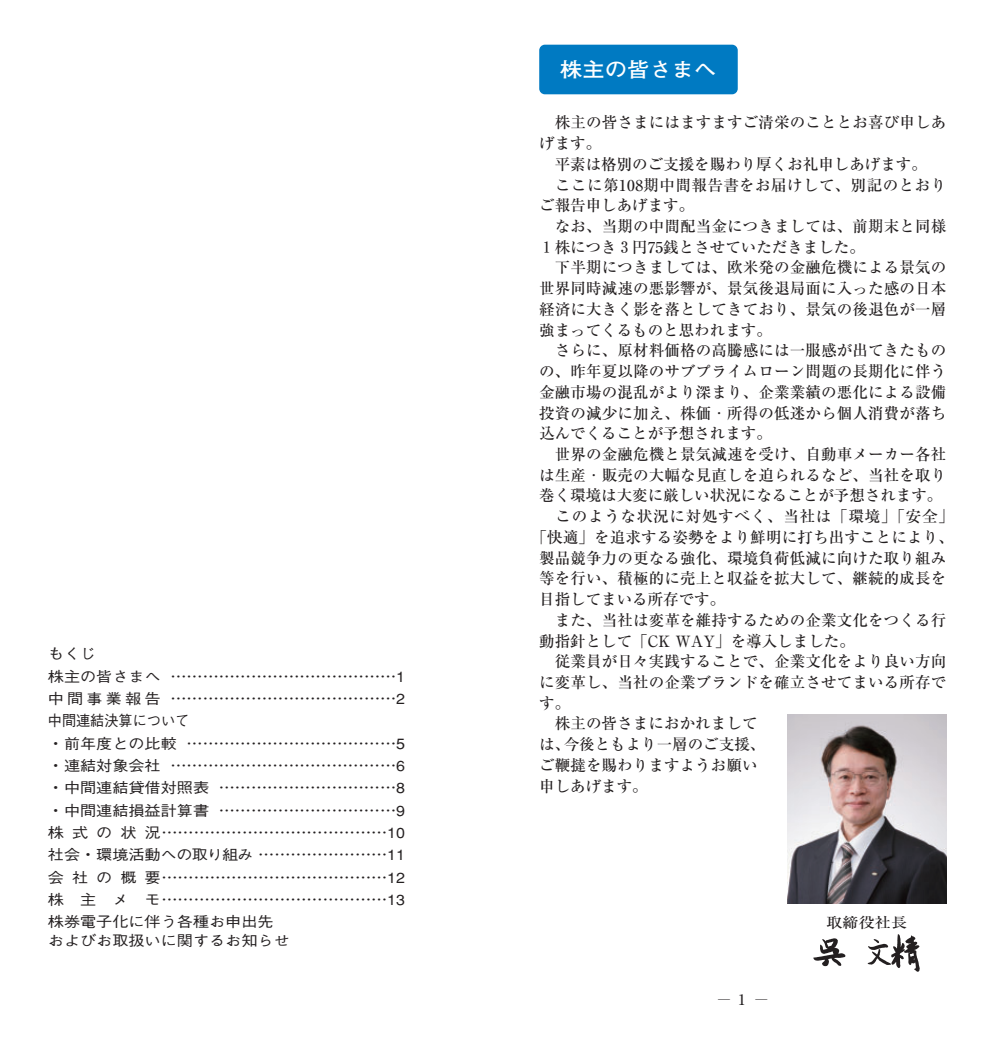
<style>
.page{position:relative;width:991px;height:1042px;background:#fff}
.page>*{position:absolute;margin:0;border:0;box-sizing:border-box;transform-origin:0 0}
.t1{font:700 20.12px "Futo Go B101";color:#fff;scale:1.11 1}
.t2{font:500 15.58px/20.7px "Ryumin";letter-spacing:.01em;color:#231f20}
.t3{font:500 15.58px "Ryumin";letter-spacing:.03em;color:#231f20}
.t4{font:500 15.58px "Ryumin";letter-spacing:.05em;color:#231f20}
.t5{font:500 14.88px "Gothic BBB";color:#231f20;scale:.95 1}
.t6{font:500 14.88px "Ryumin";color:#231f20;scale:.8 1}
.t7{font:500 14.53px/22.4px "Gothic BBB";color:#231f20;scale:1.11 1}
.t8{font:500 14.53px "Ryumin";color:#231f20;scale:1.11 1}
</style>
<div class="page">
<div style="left:539px;top:45px;width:198px;height:49px;background:#007ac2;border-radius:6px"></div>
<img style="left:787px;top:714px;width:159px;height:189px">
<svg style="left:813px;top:934px;width:106px;height:37px"></svg>
<p class="t7" style="left:48px;top:644px;width:323px">もくじ<br>株主の皆さまへ ……………………………………1中間事業報告 ……………………………………2</p>
<p class="t5" style="left:48px;top:714px;width:150px">中間連結決算について</p>
<p class="t7" style="left:48px;top:733px;width:323px;text-align:justify">・前年度との比較 …………………………………5・連結対象会社 ……………………………………6・中間連結貸借対照表 ……………………………8・中間連結損益計算書 ……………………………9株式の状況……………………………………10社会・環境活動への取り組み ……………………11会社の概要……………………………………12株 主 メ モ……………………………………13株券電子化に伴う各種お申出先</p>
<p class="t7" style="left:48px;top:930px;width:219px">およびお取扱いに関するお知らせ</p>
<p class="t1" style="left:560px;top:62px;width:142px">株主の皆さまへ</p>
<p class="t2" style="left:539px;top:114px;width:408px;text-indent:16px">株主の皆さまにはますますご清栄のこととお喜び申しあげます。</p>
<p class="t2" style="left:554px;top:156px;width:374px">平素は格別のご支援を賜わり厚くお礼申しあげます。</p>
<p class="t3" style="left:555px;top:179px;width:392px">ここに第108期中間報告書をお届けして、別記のとおり</p>
<p class="t2" style="left:539px;top:197px;width:157px">ご報告申しあげます。</p>
<p class="t2" style="left:555px;top:218px;width:393px">なお、当期の中間配当金につきましては、前期末と同様</p>
<p class="t2" style="left:539px;top:239px;width:327px">１株につき３円75銭とさせていただきました。</p>
<p class="t2" style="left:555px;top:259px;width:393px">下半期につきましては、欧米発の金融危機による景気の</p>
<p class="t2" style="left:539px;top:280px;width:408px">世界同時減速の悪影響が、景気後退局面に入った感の日本</p>
<p class="t2" style="left:539px;top:301px;width:408px">経済に大きく影を落としてきており、景気の後退色が一層</p>
<p class="t2" style="left:539px;top:321px;width:234px">強まってくるものと思われます。</p>
<p class="t2" style="left:555px;top:342px;width:393px">さらに、原材料価格の高騰感には一服感が出てきたもの</p>
<p class="t2" style="left:539px;top:363px;width:408px">の、昨年夏以降のサブプライムローン問題の長期化に伴う</p>
<p class="t2" style="left:539px;top:384px;width:408px">金融市場の混乱がより深まり、企業業績の悪化による設備</p>
<p class="t2" style="left:539px;top:404px;width:408px">投資の減少に加え、株価・所得の低迷から個人消費が落ち</p>
<p class="t2" style="left:539px;top:425px;width:234px">込んでくることが予想されます。</p>
<p class="t2" style="left:555px;top:446px;width:393px">世界の金融危機と景気減速を受け、自動車メーカー各社</p>
<p class="t2" style="left:539px;top:466px;width:408px">は生産・販売の大幅な見直しを迫られるなど、当社を取り</p>
<p class="t2" style="left:539px;top:487px;width:405px">巻く環境は大変に厳しい状況になることが予想されます。</p>
<p class="t4" style="left:555px;top:511px;width:400px">このような状況に対処すべく、当社は「環境」「安全」</p>
<p class="t2" style="left:531px;top:529px;width:424px">「快適」を追求する姿勢をより鮮明に打ち出すことにより、</p>
<p class="t2" style="left:539px;top:549px;width:408px">製品競争力の更なる強化、環境負荷低減に向けた取り組み</p>
<p class="t2" style="left:539px;top:570px;width:408px">等を行い、積極的に売上と収益を拡大して、継続的成長を</p>
<p class="t2" style="left:539px;top:591px;width:188px">目指してまいる所存です。</p>
<p class="t2" style="left:555px;top:611px;width:393px">また、当社は変革を維持するための企業文化をつくる行</p>
<p class="t2" style="left:539px;top:632px;width:317px">動指針として「CK WAY」を導入しました。</p>
<p class="t2" style="left:555px;top:653px;width:393px">従業員が日々実践することで、企業文化をより良い方向</p>
<p class="t2" style="left:539px;top:674px;width:408px">に変革し、当社の企業ブランドを確立させてまいる所存で</p>
<p class="t2" style="left:539px;top:694px;width:33px">す。</p>
<p class="t2" style="left:555px;top:715px;width:204px">株主の皆さまにおかれまして</p>
<p class="t2" style="left:539px;top:736px;width:228px">は、今後ともより一層のご支援、</p>
<p class="t2" style="left:539px;top:756px;width:220px">ご鞭撻を賜わりますようお願い</p>
<p class="t2" style="left:539px;top:777px;width:110px">申しあげます。</p>
<p class="t6" style="left:718px;top:994px;width:63px">―1―</p>
<p class="t8" style="left:826px;top:917px;width:74px">取締役社長</p>
</div>
